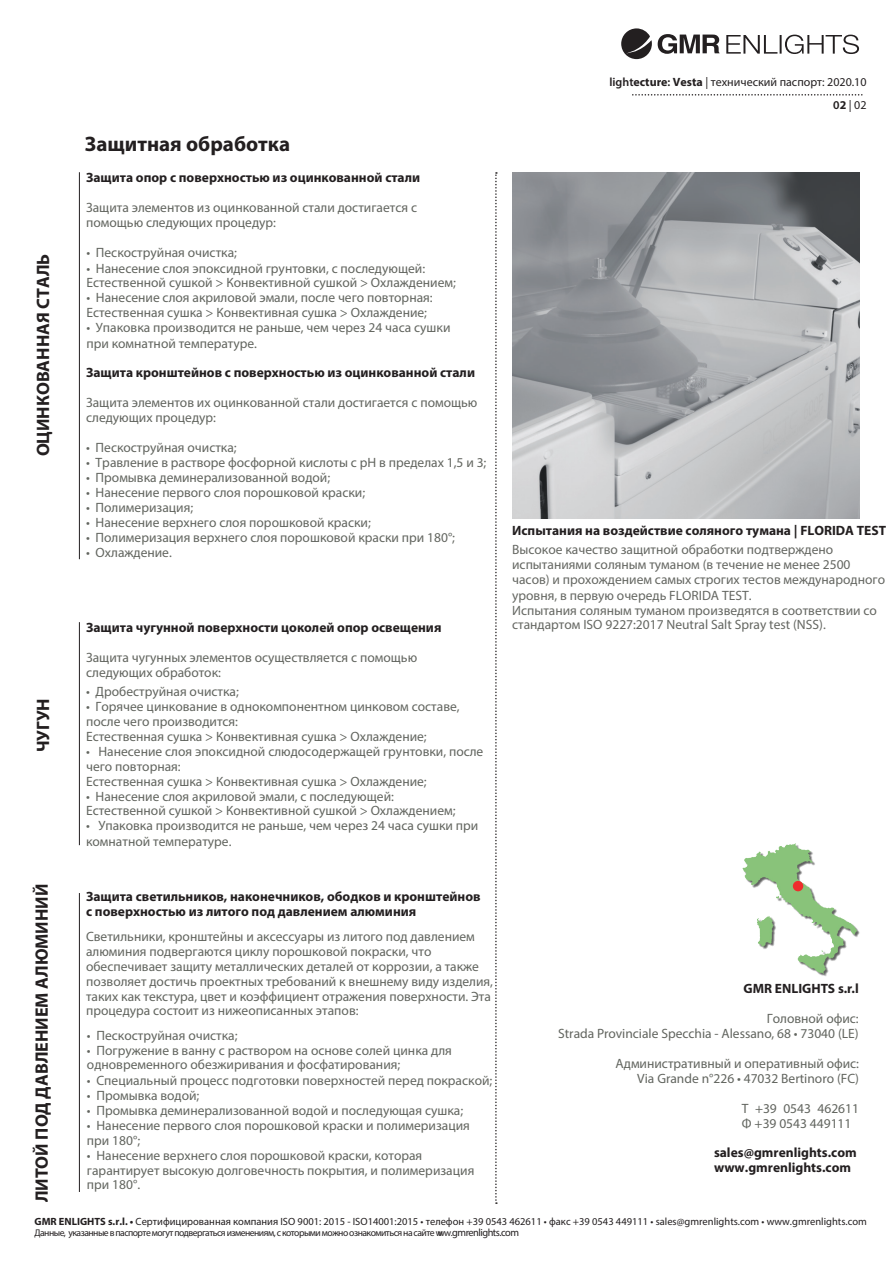
<style>
.page{position:relative;width:893px;height:1263px;background:#fff}
.page>*{position:absolute;margin:0;border:0;box-sizing:border-box;transform-origin:0 0}
.t1{font:700 21px "Myriad Pro";color:#231f20}
.t2{font:700 18px "Myriad Pro";color:#231f20}
.t3{font:13.5px/15px "Myriad Pro";color:#62655f}
.t4{font:700 13.5px/15px "Myriad Pro";color:#231f20}
.t5{font:13.5px/15px "Myriad Pro";color:#656762}
.t6{font:12px/23.5px "Myriad Pro";color:#231f20;text-align:right}
.t7{font:10.5px "Myriad Pro";color:#231f20}
.t8{font:9.75px "Myriad Pro";letter-spacing:-.055em;color:#231f20}
.s1{font-weight:600}
.s2{font-weight:700}
.s3{font-size:10.5px}
</style>
<div class="page">
<hr style="left:79px;top:172px;width:1px;height:387px;background:#231f20">
<svg style="left:495px;top:172px;width:2px;height:1032px"></svg>
<hr style="left:79px;top:622px;width:1px;height:223px;background:#231f20">
<hr style="left:79px;top:893px;width:1px;height:299px;background:#231f20">
<img style="left:513px;top:172px;width:346px;height:346px">
<img style="left:742px;top:843px;width:118px;height:133px">
<div style="left:793px;top:881px;width:10px;height:10px;background:#ee2d2d;border-radius:50%"></div>
<svg style="left:621px;top:28px;width:31px;height:31px"></svg>
<svg style="left:658px;top:34px;width:61px;height:20px"></svg>
<svg style="left:726px;top:35px;width:133px;height:19px"></svg>
<svg style="left:632px;top:94px;width:230px;height:2px"></svg>
<h2 class="t2" style="left:31px;top:456px;width:204px;rotate:-90deg">ОЦИНКОВАННАЯ СТАЛЬ</h2>
<h2 class="t2" style="left:31px;top:752px;width:55px;rotate:-90deg">ЧУГУН</h2>
<h2 class="t2" style="left:30px;top:1202px;width:320px;rotate:-90deg">ЛИТОЙ ПОД ДАВЛЕНИЕМ АЛЮМИНИЙ</h2>
<h1 class="t1" style="left:85px;top:130px;width:207px">Защитная обработка</h1>
<p class="t4" style="left:86px;top:170px;width:336px">Защита опор с поверхностью из оцинкованной стали</p>
<p class="t3" style="left:86px;top:200px;width:332px">Защита элементов из оцинкованной стали достигается с помощью следующих процедур:</p>
<p class="t3" style="left:86px;top:245px;width:152px">• Пескоструйная очистка;</p>
<p class="t3" style="left:86px;top:261px;width:371px;line-height:14.4px">• Нанесение слоя эпоксидной грунтовки, с последующей:<br>Естественной сушкой &gt; Конвективной сушкой &gt; Охлаждением;</p>
<p class="t3" style="left:86px;top:291px;width:348px;line-height:14.4px">• Нанесение слоя акриловой эмали, после чего повторная:<br>Естественная сушка &gt; Конвективная сушка &gt; Охлаждение;</p>
<p class="t3" style="left:86px;top:319px;width:366px;line-height:15.6px">• Упаковка производится не раньше, чем через 24 часа сушки при комнатной температуре.</p>
<p class="t4" style="left:86px;top:365px;width:390px">Защита кронштейнов с поверхностью из оцинкованной стали</p>
<p class="t3" style="left:86px;top:395px;width:393px">Защита элементов их оцинкованной стали достигается с помощью следующих процедур:</p>
<p class="t3" style="left:86px;top:440px;width:152px">• Пескоструйная очистка;</p>
<p class="t3" style="left:86px;top:455px;width:402px">• Травление в растворе фосфорной кислоты с pH в пределах 1,5 и 3;</p>
<p class="t3" style="left:86px;top:470px;width:246px">• Промывка деминерализованной водой;</p>
<p class="t3" style="left:86px;top:485px;width:281px">• Нанесение первого слоя порошковой краски;</p>
<p class="t3" style="left:86px;top:500px;width:109px">• Полимеризация;</p>
<p class="t3" style="left:86px;top:515px;width:286px">• Нанесение верхнего слоя порошковой краски;</p>
<p class="t3" style="left:86px;top:530px;width:370px">• Полимеризация верхнего слоя порошковой краски при 180°;</p>
<p class="t3" style="left:86px;top:545px;width:87px">• Охлаждение.</p>
<p class="t4" style="left:86px;top:620px;width:357px">Защита чугунной поверхности цоколей опор освещения</p>
<p class="t3" style="left:86px;top:649px;width:333px">Защита чугунных элементов осуществляется с помощью следующих обработок:</p>
<p class="t3" style="left:86px;top:684px;width:154px">• Дробеструйная очистка;</p>
<p class="t3" style="left:86px;top:699px;width:375px">• Горячее цинкование в однокомпонентном цинковом составе, после чего производится:<br>Естественная сушка &gt; Конвективная сушка &gt; Охлаждение;</p>
<p class="t3" style="left:86px;top:744px;width:399px">• Нанесение слоя эпоксидной слюдосодержащей грунтовки, после чего повторная:<br>Естественная сушка &gt; Конвективная сушка &gt; Охлаждение;</p>
<p class="t3" style="left:86px;top:789px;width:371px;line-height:14.4px">• Нанесение слоя акриловой эмали, с последующей:<br>Естественной сушкой &gt; Конвективной сушкой &gt; Охлаждением;</p>
<p class="t3" style="left:86px;top:817px;width:394px;line-height:16.2px">• Упаковка производится не раньше, чем через 24 часа сушки при комнатной температуре.</p>
<p class="t4" style="left:86px;top:889px;width:396px">Защита светильников, наконечников, ободков и кронштейнов с поверхностью из литого под давлением алюминия</p>
<p class="t3" style="left:86px;top:929px;width:408px">Светильники, кронштейны и аксессуары из литого под давлением алюминия подвергаются циклу порошковой покраски, что обеспечивает защиту металлических деталей от коррозии, а также позволяет достичь проектных требований к внешнему виду изделия, таких как текстура, цвет и коэффициент отражения поверхности. Эта процедура состоит из нижеописанных этапов:</p>
<p class="t3" style="left:87px;top:1027px;width:152px">• Пескоструйная очистка;</p>
<p class="t3" style="left:87px;top:1044px;width:366px;line-height:13.8px">• Погружение в ванну с раствором на основе солей цинка для одновременного обезжиривания и фосфатирования;</p>
<p class="t3" style="left:87px;top:1072px;width:407px">• Специальный процесс подготовки поверхностей перед покраской;</p>
<p class="t3" style="left:87px;top:1087px;width:114px">• Промывка водой;</p>
<p class="t3" style="left:87px;top:1102px;width:378px">• Промывка деминерализованной водой и последующая сушка;</p>
<p class="t3" style="left:87px;top:1117px;width:385px">• Нанесение первого слоя порошковой краски и полимеризация при 180°;</p>
<p class="t3" style="left:87px;top:1148px;width:389px">• Нанесение верхнего слоя порошковой краски, которая гарантирует высокую долговечность покрытия, и полимеризация при 180°.</p>
<p class="t6" style="left:609px;top:70px;width:259px"><span class="s1">light</span><span class="s2">ecture</span><span class="s1">:</span> <span class="s2">Vesta</span> | технический паспорт: 2020.10<br><span class="s1">0</span><span class="s2">2</span> | 02</p>
<p class="t4" style="left:512px;top:522px;width:376px">Испытания на воздействие соляного тумана | FLORIDA TEST</p>
<p class="t5" style="left:512px;top:542px;width:374px">Высокое качество защитной обработки подтверждено испытаниями соляным туманом (в течение не менее 2500 часов) и прохождением самых строгих тестов международного уровня, в первую очередь FLORIDA TEST.<br>Испытания соляным туманом произведятся в соответствии со стандартом ISO 9227:2017 Neutral Salt Spray test (NSS).</p>
<p class="t4" style="left:743px;top:980px;width:117px">GMR ENLIGHTS s.r.l</p>
<p class="t3" style="left:558px;top:1010px;width:302px;text-align:right">Головной офис:<br>Strada Provinciale Specchia - Alessano, 68 • 73040 (LE)</p>
<p class="t3" style="left:616px;top:1055px;width:245px;text-align:right">Административный и оперативный офис:<br>Via Grande n°226 • 47032 Bertinoro (FC)</p>
<p class="t3" style="left:742px;top:1100px;width:119px">T +39 0543 462611<br>Ф +39 0543 449111</p>
<p class="t4" style="left:714px;top:1145px;width:144px;line-height:14.4px">sales@gmrenlights.com www.gmrenlights.com</p>
<p class="t7" style="left:35px;top:1215px;width:834px"><span class="s2">GMR ENLIGHTS s.r.l. •</span> Сертифицированная компания ISO 9001: 2015 - ISO14001:2015 • телефон +39 0543 462611 • факс +39 0543 449111 • sales@gmrenlights.com • www.gmrenlights.com</p>
<p class="t8" style="left:35px;top:1227px;width:486px">Данные, указанные в паспорте могут подвергаться изменениям, с которыми можно ознакомиться на сайте www.<span class="s3">gmrenlights.com</span></p>
</div>
